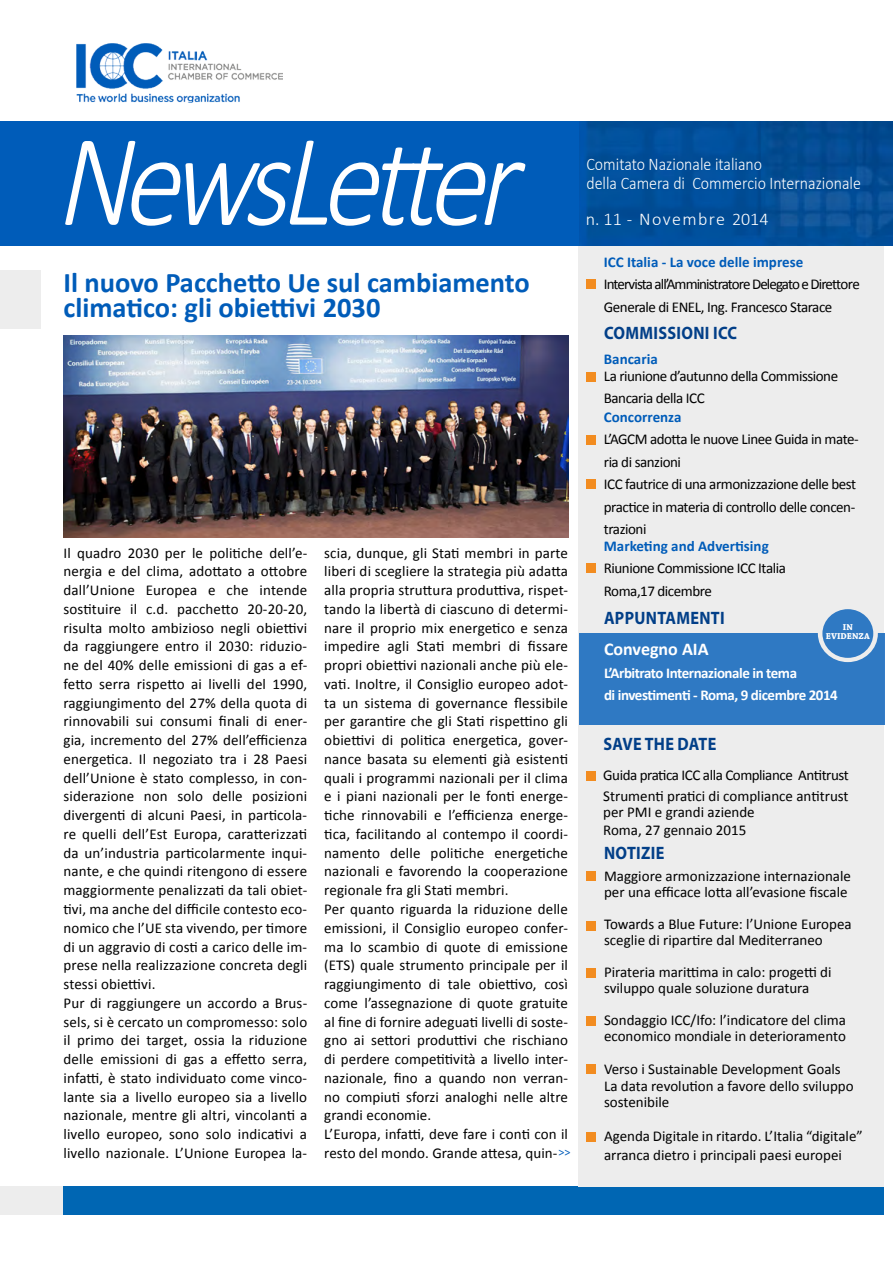
<style>
.page{position:relative;width:893px;height:1263px;background:#fff}
.page>*{position:absolute;margin:0;border:0;box-sizing:border-box;transform-origin:0 0}
.t1{font:italic 300 132.3px "Calibri";color:#fff;scale:.88 1}
.t2{font:700 28.5px/25.5px "Calibri";color:#005cb9}
.t3{font:700 18px "Myriad Pro";letter-spacing:.02em;color:#023f88;scale:.9 1}
.t4{font:300 18px "Calibri";letter-spacing:.07em;color:#fff}
.t5{font:700 18px "Calibri";color:#fff}
.t6{font:300 17.85px "Calibri";color:#fff;scale:.89 1}
.t7{font:15px/18.8px "Calibri";letter-spacing:.005em;color:#000}
.t8{font:15px/22.5px "Calibri";letter-spacing:-.03em;color:#000}
.t9{font:15px/22.5px "Calibri";letter-spacing:-.06em;color:#000}
.t10{font:700 15px "Calibri";color:#005cb9}
.t11{font:700 15px/22.5px "Calibri";letter-spacing:-.03em;color:#fff}
.t12{font:12px "Calibri";color:#005cb9}
.t13{font:700 9px/9px "Chaparral Pro";color:#fff;text-align:center}
</style>
<div class="page">
<div style="left:0;top:1187px;width:64px;height:28px;background:#ededed"></div>
<div style="left:64px;top:1187px;width:820px;height:28px;background:#0066b3"></div>
<div style="left:579px;top:246px;width:305px;height:941px;background:#ededed"></div>
<img style="left:579px;top:121px;width:314px;height:125px">
<div style="left:0;top:88px;width:579px;height:158px;background:#005cb9"></div>
<div style="left:0;top:0;width:893px;height:120px;background:#fff"></div>
<div style="left:586px;top:280px;width:9px;height:9px;background:#f28c20"></div>
<div style="left:586px;top:372px;width:9px;height:9px;background:#f28c20"></div>
<div style="left:586px;top:435px;width:9px;height:9px;background:#f28c20"></div>
<div style="left:586px;top:480px;width:9px;height:9px;background:#f28c20"></div>
<div style="left:586px;top:564px;width:9px;height:9px;background:#f28c20"></div>
<div style="left:586px;top:922px;width:9px;height:9px;background:#f28c20"></div>
<div style="left:586px;top:968px;width:9px;height:10px;background:#f28c20"></div>
<div style="left:586px;top:1016px;width:9px;height:9px;background:#f28c20"></div>
<div style="left:586px;top:871px;width:9px;height:10px;background:#f28c20"></div>
<div style="left:586px;top:1064px;width:9px;height:10px;background:#f28c20"></div>
<img style="left:77px;top:43px;width:205px;height:59px">
<div style="left:586px;top:1132px;width:9px;height:9px;background:#f28c20"></div>
<div style="left:0;top:270px;width:40px;height:59px;background:#ededed"></div>
<div style="left:579px;top:634px;width:305px;height:91px;background:#2f79c3"></div>
<div style="left:819px;top:606px;width:57px;height:55px;background:#ededed;border-radius:50%"></div>
<div style="left:818px;top:605px;width:60px;height:57px;border:3px solid #ededed;border-radius:50%"></div>
<div style="left:822px;top:609px;width:51px;height:49px;background:#2f79c3;border-radius:50%"></div>
<div style="left:586px;top:772px;width:9px;height:9px;background:#f28c20"></div>
<img style="left:63px;top:335px;width:505px;height:203px">
<h1 class="t1" style="left:54px;top:99px;width:564px">NewsLetter</h1>
<h2 class="t2" style="left:63px;top:269px;width:468px">Il nuovo Pacchetto Ue sul cambiamento climatico: gli obiettivi 2030</h2>
<p class="t7" style="left:63px;top:543px;width:245px">Il quadro 2030 per le politiche dell’e&shy;nergia e del clima, adottato a ottobre dall’Unione Europea e che intende sostituire il c.d. pacchetto 20-20-20, risulta molto ambizioso negli obiettivi da raggiungere entro il 2030: riduzio&shy;ne del 40% delle emissioni di gas a ef&shy;fetto serra rispetto ai livelli del 1990, raggiungimento del 27% della quota di rinnovabili sui consumi finali di ener&shy;gia, incremento del 27% dell’efficienza energetica. Il negoziato tra i 28 Paesi dell’Unione è stato complesso, in con&shy;siderazione non solo delle posizioni divergenti di alcuni Paesi, in particola&shy;re quelli dell’Est Europa, caratterizzati da un’industria particolarmente inqui&shy;nante, e che quindi ritengono di essere maggiormente penalizzati da tali obiet&shy;tivi, ma anche del difficile contesto eco&shy;nomico che l’UE sta vivendo, per timore di un aggravio di costi a carico delle im&shy;prese nella realizzazione concreta degli stessi obiettivi.<br>Pur di raggiungere un accordo a Brus&shy;sels, si è cercato un compromesso: solo il primo dei target, ossia la riduzione delle emissioni di gas a effetto serra, infatti, è stato individuato come vinco&shy;lante sia a livello europeo sia a livello nazionale, mentre gli altri, vincolanti a livello europeo, sono solo indicativi a livello nazionale. L’Unione Europea la-</p>
<p class="t7" style="left:324px;top:543px;width:245px">scia, dunque, gli Stati membri in parte liberi di scegliere la strategia più adatta alla propria struttura produttiva, rispet&shy;tando la libertà di ciascuno di determi&shy;nare il proprio mix energetico e senza impedire agli Stati membri di fissare propri obiettivi nazionali anche più ele&shy;vati. Inoltre, il Consiglio europeo adot&shy;ta un sistema di governance flessibile per garantire che gli Stati rispettino gli obiettivi di politica energetica, gover&shy;nance basata su elementi già esistenti quali i programmi nazionali per il clima e i piani nazionali per le fonti energe&shy;tiche rinnovabili e l’efficienza energe&shy;tica, facilitando al contempo il coordi&shy;namento delle politiche energetiche nazionali e favorendo la cooperazione regionale fra gli Stati membri.<br>Per quanto riguarda la riduzione delle emissioni, il Consiglio europeo confer&shy;ma lo scambio di quote di emissione (ETS) quale strumento principale per il raggiungimento di tale obiettivo, così come l’assegnazione di quote gratuite al fine di fornire adeguati livelli di soste&shy;gno ai settori produttivi che rischiano di perdere competitività a livello inter&shy;nazionale, fino a quando non verran&shy;no compiuti sforzi analoghi nelle altre grandi economie.<br>L’Europa, infatti, deve fare i conti con il resto del mondo. Grande attesa, quin-</p>
<p class="t12" style="left:559px;top:1145px;width:13px">&gt;&gt;</p>
<p class="t6" style="left:586px;top:153px;width:199px">Comitato Nazionale italiano</p>
<p class="t6" style="left:586px;top:172px;width:310px">della Camera di Commercio Internazionale</p>
<p class="t4" style="left:586px;top:207px;width:184px">n. 11 - Novembre 2014</p>
<p class="t10" style="left:604px;top:252px;width:201px">ICC Italia - La voce delle imprese</p>
<p class="t9" style="left:604px;top:273px;width:258px">Intervista all’Amministratore Delegato e Direttore<br>Generale di ENEL, Ing. Francesco Starace</p>
<p class="t3" style="left:604px;top:321px;width:150px">COMMISSIONI ICC</p>
<p class="t10" style="left:604px;top:349px;width:55px">Bancaria</p>
<p class="t8" style="left:604px;top:364px;width:236px">La riunione d’autunno della Commissione<br>Bancaria della ICC</p>
<p class="t10" style="left:604px;top:407px;width:79px">Concorrenza</p>
<p class="t8" style="left:604px;top:428px;width:256px">L’AGCM adotta le nuove Linee Guida in mate&shy;ria di sanzioni<br>ICC fautrice di una armonizzazione delle best practice in materia di controllo delle concen&shy;trazioni</p>
<p class="t10" style="left:604px;top:536px;width:166px">Marketing and Advertising</p>
<p class="t8" style="left:604px;top:557px;width:184px">Riunione Commissione ICC Italia<br>Roma,17 dicembre</p>
<p class="t3" style="left:604px;top:606px;width:136px">APPUNTAMENTI</p>
<p class="t13" style="left:826px;top:623px;width:45px">IN<br>EVIDENZA</p>
<p class="t5" style="left:604px;top:638px;width:106px">Convegno AIA</p>
<p class="t11" style="left:604px;top:661px;width:235px">L’Arbitrato Internazionale in tema<br>di investimenti - Roma, 9 dicembre 2014</p>
<p class="t3" style="left:603px;top:732px;width:106px">SAVE THE DATE</p>
<p class="t8" style="left:603px;top:764px;width:247px;line-height:21px">Guida pratica ICC alla Compliance Antitrust<br>Strumenti pratici di compliance antitrust</p>
<p class="t7" style="left:603px;top:803px;width:153px;line-height:18px">per PMI e grandi aziende<br>Roma, 27 gennaio 2015</p>
<p class="t3" style="left:604px;top:841px;width:60px">NOTIZIE</p>
<p class="t7" style="left:604px;top:868px;width:248px;line-height:16.5px">Maggiore armonizzazione internazionale per una efficace lotta all’evasione fiscale</p>
<p class="t7" style="left:604px;top:916px;width:249px;line-height:16.5px">Towards a Blue Future: l’Unione Europea sceglie di ripartire dal Mediterraneo</p>
<p class="t7" style="left:604px;top:964px;width:229px;line-height:16.5px">Pirateria marittima in calo: progetti di sviluppo quale soluzione duratura</p>
<p class="t7" style="left:604px;top:1012px;width:244px;line-height:16.5px">Sondaggio ICC/Ifo: l’indicatore del clima economico mondiale in deterioramento</p>
<p class="t7" style="left:604px;top:1061px;width:251px;line-height:16.5px">Verso i Sustainable Development Goals<br>La data revolution a favore dello sviluppo sostenibile</p>
<p class="t7" style="left:604px;top:1127px;width:260px">Agenda Digitale in ritardo. L’Italia “digitale” arranca dietro i principali paesi europei</p>
</div>
